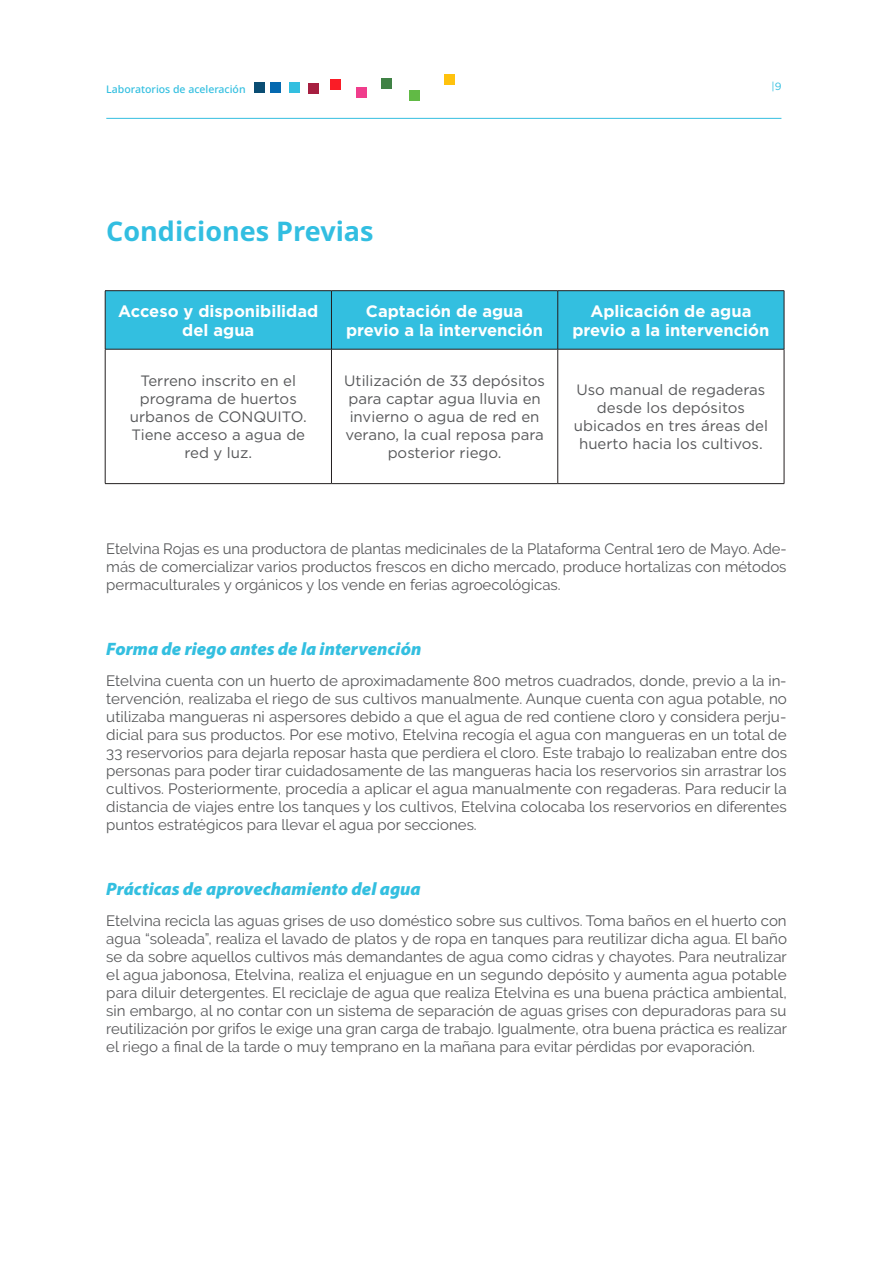
<style>
.page{position:relative;width:893px;height:1263px;background:#fff}
.page>*{position:absolute;margin:0;border:0;box-sizing:border-box;transform-origin:0 0}
.t1{font:700 27px "Noto Sans";color:#32bee1}
.PARRAFO_FINAL{font:italic 900 18px "Myriad Pro";color:#33bfe0}
.t2{font:700 16.5px/19.8px "Gotham";color:#fff;text-align:center}
.PARRAFO_FINAL-2{font:15px/18px "Raleway";color:#57585a;text-align:justify}
.t3{font:15px/18px "Gotham";color:#57585a;text-align:center}
.t4{font:500 10.5px "Noto Sans";color:#33bfe0}
.t5{font:10.5px "Gotham";color:#33bfe0}
</style>
<div class="page">
<div style="left:254px;top:82px;width:11px;height:10px;background:#0a4d73"></div>
<div style="left:270px;top:82px;width:11px;height:10px;background:#0569b0"></div>
<div style="left:289px;top:82px;width:10px;height:10px;background:#33bfe0"></div>
<div style="left:308px;top:83px;width:11px;height:11px;background:#a61f40"></div>
<div style="left:330px;top:80px;width:11px;height:10px;background:#fa1c26"></div>
<div style="left:356px;top:87px;width:10px;height:11px;background:#f03d8c"></div>
<div style="left:381px;top:79px;width:11px;height:10px;background:#408245"></div>
<div style="left:409px;top:90px;width:10px;height:10px;background:#61ba45"></div>
<div style="left:444px;top:74px;width:11px;height:11px;background:#ffc20d"></div>
<hr style="left:106px;top:118px;width:675px;height:1px;background:#33bfe0">
<div style="left:106px;top:291px;width:678px;height:58px;background:#33bfe0"></div>
<hr style="left:105px;top:290px;width:226px;height:1px;background:#231f20">
<hr style="left:105px;top:291px;width:1px;height:58px;background:#231f20">
<hr style="left:331px;top:290px;width:227px;height:1px;background:#231f20">
<hr style="left:331px;top:291px;width:1px;height:58px;background:#231f20">
<hr style="left:558px;top:290px;width:226px;height:1px;background:#231f20">
<hr style="left:557px;top:291px;width:1px;height:58px;background:#231f20">
<hr style="left:784px;top:291px;width:1px;height:58px;background:#231f20">
<hr style="left:105px;top:349px;width:226px;height:1px;background:#231f20">
<hr style="left:105px;top:349px;width:1px;height:134px;background:#231f20">
<hr style="left:331px;top:349px;width:227px;height:1px;background:#231f20">
<hr style="left:331px;top:349px;width:1px;height:134px;background:#231f20">
<hr style="left:558px;top:349px;width:226px;height:1px;background:#231f20">
<hr style="left:557px;top:349px;width:1px;height:134px;background:#231f20">
<hr style="left:784px;top:349px;width:1px;height:134px;background:#231f20">
<hr style="left:105px;top:483px;width:226px;height:1px;background:#231f20">
<hr style="left:331px;top:483px;width:227px;height:1px;background:#231f20">
<hr style="left:558px;top:483px;width:226px;height:1px;background:#231f20">
<p class="t4" style="left:106px;top:83px;width:141px">Laboratorios de aceleración</p>
<p class="t5" style="left:771px;top:80px;width:11px">|9</p>
<p class="t1" style="left:106px;top:216px;width:269px">Condiciones Previas</p>
<p class="t2" style="left:118px;top:301px;width:202px">Acceso y disponibilidad del agua</p>
<p class="t2" style="left:346px;top:301px;width:199px">Captación de agua previo a la intervención</p>
<p class="t2" style="left:572px;top:301px;width:199px">Aplicación de agua previo a la intervención</p>
<p class="t3" style="left:130px;top:372px;width:178px">Terreno inscrito en el programa de huertos urbanos de CONQUITO.<br>Tiene acceso a agua de red y luz.</p>
<p class="t3" style="left:344px;top:372px;width:202px">Utilización de 33 depósitos para captar agua lluvia en invierno o agua de red en verano, la cual reposa para posterior riego.</p>
<p class="t3" style="left:574px;top:381px;width:196px">Uso manual de regaderas desde los depósitos ubicados en tres áreas del huerto hacia los cultivos.</p>
<p class="PARRAFO_FINAL-2" style="left:106px;top:540px;width:682px">Etelvina Rojas es una productora de plantas medicinales de la Plataforma Central 1ero de Mayo. Ade&shy;más de comercializar varios productos frescos en dicho mercado, produce hortalizas con métodos permaculturales y orgánicos y los vende en ferias agroecológicas.</p>
<p class="PARRAFO_FINAL" style="left:106px;top:637px;width:317px">Forma de riego antes de la intervención</p>
<p class="PARRAFO_FINAL-2" style="left:106px;top:672px;width:682px">Etelvina cuenta con un huerto de aproximadamente 800 metros cuadrados, donde, previo a la in&shy;tervención, realizaba el riego de sus cultivos manualmente. Aunque cuenta con agua potable, no utilizaba mangueras ni aspersores debido a que el agua de red contiene cloro y considera perju&shy;dicial para sus productos. Por ese motivo, Etelvina recogía el agua con mangueras en un total de 33 reservorios para dejarla reposar hasta que perdiera el cloro. Este trabajo lo realizaban entre dos personas para poder tirar cuidadosamente de las mangueras hacia los reservorios sin arrastrar los cultivos. Posteriormente, procedía a aplicar el agua manualmente con regaderas. Para reducir la distancia de viajes entre los tanques y los cultivos, Etelvina colocaba los reservorios en diferentes puntos estratégicos para llevar el agua por secciones.</p>
<p class="PARRAFO_FINAL" style="left:106px;top:877px;width:316px">Prácticas de aprovechamiento del agua</p>
<p class="PARRAFO_FINAL-2" style="left:106px;top:912px;width:682px">Etelvina recicla las aguas grises de uso doméstico sobre sus cultivos. Toma baños en el huerto con agua “soleada”, realiza el lavado de platos y de ropa en tanques para reutilizar dicha agua. El baño se da sobre aquellos cultivos más demandantes de agua como cidras y chayotes. Para neutralizar el agua jabonosa, Etelvina, realiza el enjuague en un segundo depósito y aumenta agua potable para diluir detergentes. El reciclaje de agua que realiza Etelvina es una buena práctica ambiental, sin embargo, al no contar con un sistema de separación de aguas grises con depuradoras para su reutilización por grifos le exige una gran carga de trabajo. Igualmente, otra buena práctica es realizar el riego a final de la tarde o muy temprano en la mañana para evitar pérdidas por evaporación.</p>
</div>
